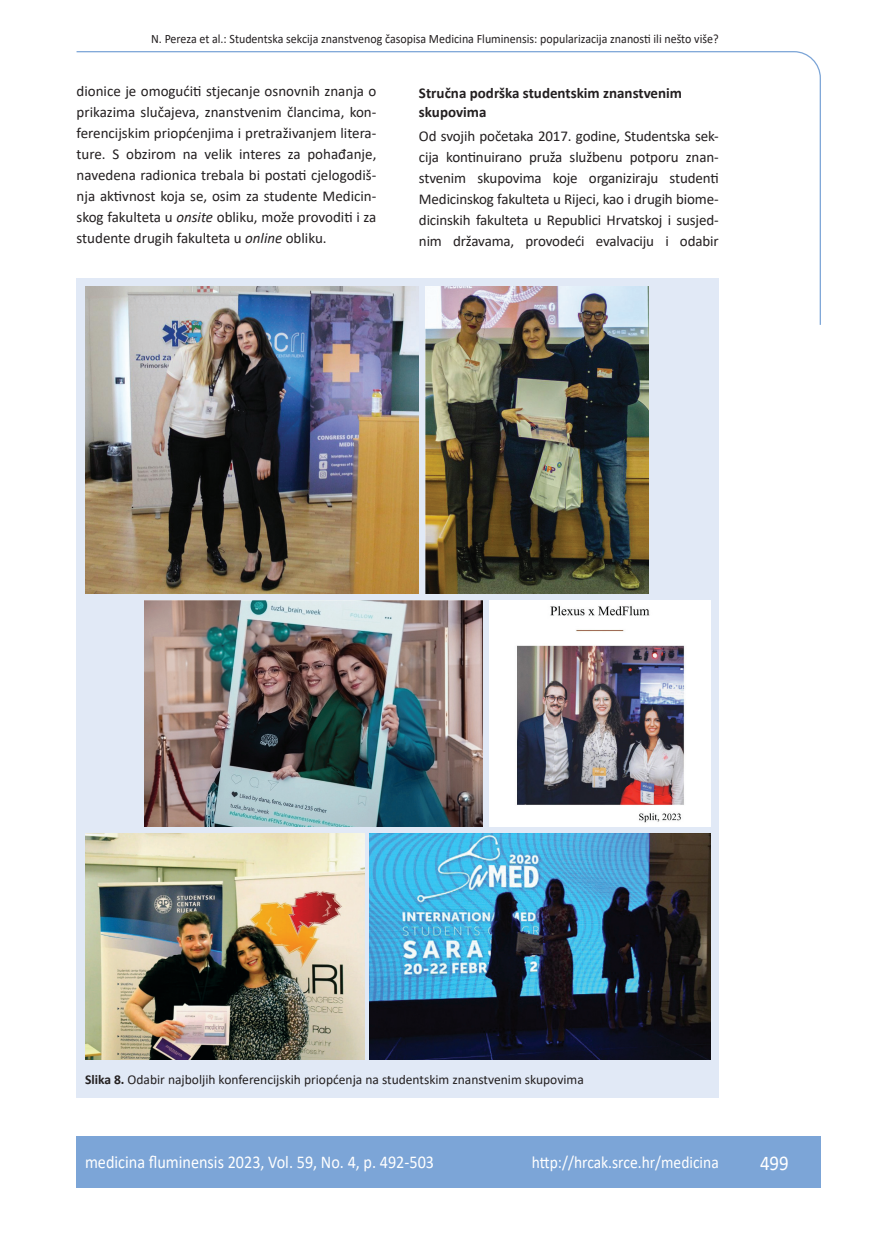
<style>
.page{position:relative;width:872px;height:1234px;background:#fff}
.page>*{position:absolute;margin:0;border:0;box-sizing:border-box;transform-origin:0 0}
.t1{font:21px "Calibri";color:#fff;scale:.9 1}
.t2{font:18px "Calibri";color:#fff;scale:.9 1}
.t3{font:17.25px "Calibri";color:#fff;scale:.9 1}
.osnovni_tekst{font:15px/21px "Calibri";letter-spacing:-.01em;color:#231f20;text-align:justify}
.podnaslov{font:700 15px/19.5px "Calibri";color:#231f20}
.potpis_slika{font:13.5px "Calibri";color:#231f20}
.glava{font:12.75px "Calibri";color:#231f20;scale:.94 1}
.s1{font-style:italic}
.s2{font-weight:700}
</style>
<div class="page">
<svg style="left:76px;top:51px;width:745px;height:275px"></svg>
<div style="left:77px;top:1135px;width:744px;height:51px;background:#7ca5d7"></div>
<div style="left:77px;top:278px;width:642px;height:819px;background:#e1e9f6"></div>
<img style="left:85px;top:287px;width:334px;height:306px">
<img style="left:425px;top:287px;width:223px;height:306px">
<img style="left:145px;top:600px;width:337px;height:226px">
<img style="left:489px;top:600px;width:221px;height:226px">
<img style="left:85px;top:833px;width:280px;height:226px">
<img style="left:369px;top:833px;width:341px;height:226px">
<p class="glava" style="left:151px;top:29px;width:605px">N. Pereza et al.: Studentska sekcija znanstvenog časopisa Medicina Fluminensis: popularizacija znanosti ili nešto više?</p>
<p class="osnovni_tekst" style="left:77px;top:80px;width:301px">dionice je omogućiti stjecanje osnovnih znanja o prikazima slučajeva, znanstvenim člancima, kon&shy;ferencijskim priopćenjima i pretraživanjem litera&shy;ture. S obzirom na velik interes za pohađanje, navedena radionica trebala bi postati cjelogodiš&shy;nja aktivnost koja se, osim za studente Medicin&shy;skog fakulteta u <span class="s1">onsite</span> obliku, može provoditi i za studente drugih fakulteta u <span class="s1">online</span> obliku.</p>
<p class="podnaslov" style="left:419px;top:83px;width:265px">Stručna podrška studentskim znanstvenim skupovima</p>
<p class="osnovni_tekst" style="left:419px;top:125px;width:301px">Od svojih početaka 2017. godine, Studentska sek&shy;cija kontinuirano pruža službenu potporu znan&shy;stvenim skupovima koje organiziraju studenti Medicinskog fakulteta u Rijeci, kao i drugih biome&shy;dicinskih fakulteta u Republici Hrvatskoj i susjed&shy;nim državama, provodeći evalvaciju i odabir</p>
<p class="potpis_slika" style="left:85px;top:1070px;width:500px"><span class="s2">Slika 8.</span> Odabir najboljih konferencijskih priopćenja na studentskim znanstvenim skupovima</p>
<p class="t2" style="left:85px;top:1149px;width:389px">medicina fluminensis 2023, Vol. 59, No. 4, p. 492-503</p>
<p class="t3" style="left:532px;top:1150px;width:209px">http://hrcak.srce.hr/medicina</p>
<p class="t1" style="left:760px;top:1147px;width:33px">499</p>
</div>
